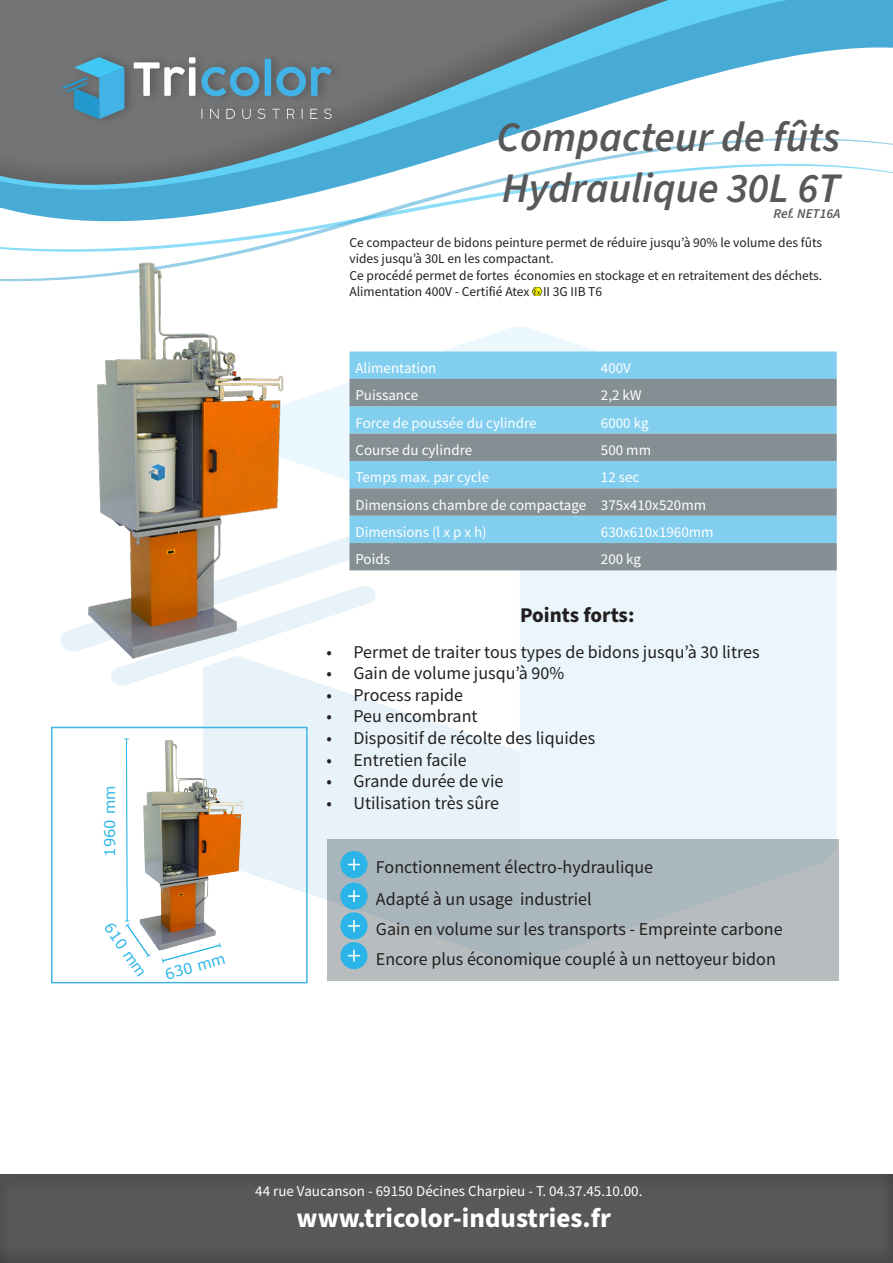
<style>
.page{position:relative;width:893px;height:1263px;background:#fff}
.page>*{position:absolute;margin:0;border:0;box-sizing:border-box;transform-origin:0 0}
.t1{font:italic 600 42px/50.4px "Source Sans Pro";color:#57585a}
.t2{font:700 27px "Source Sans Pro";color:#fff}
.t3{font:700 21px "Source Sans Pro";color:#231f20}
.t4{font:18px "Source Sans Pro";color:#231f20}
.Style_de_paragraphe{font:15px "Source Sans Pro";color:#fff}
.t5{font:14.7px "MS Reference Sans Serif";color:#2bb5e8}
.t6{font:13.5px/16.2px "Source Sans Pro";color:#231f20}
.t7{font:italic 600 13.5px "Source Sans Pro";color:#57585a}
</style>
<div class="page">
<svg style="left:0;top:4px;width:893px;height:289px"></svg>
<svg style="left:0;top:138px;width:893px;height:143px"></svg>
<div style="left:520px;top:570px;width:317px;height:269px;background:#eaf6fc"></div>
<svg style="left:310px;top:327px;width:286px;height:154px"></svg>
<svg style="left:203px;top:686px;width:317px;height:277px;fill:#e7f3f9"></svg>
<svg style="left:111px;top:536px;width:267px;height:150px"></svg>
<div style="left:0;top:1165px;width:893px;height:98px;background:#231f20;opacity:.17"></div>
<div style="left:51px;top:727px;width:257px;height:256px;border:2px solid #41b4e7"></div>
<img style="left:88px;top:727px;width:184px;height:237px">
<svg style="left:162px;top:943px;width:59px;height:20px"></svg>
<svg style="left:124px;top:738px;width:27px;height:219px"></svg>
<div style="left:59px;top:49px;width:285px;height:78px;background:#727375"></div>
<svg style="left:62px;top:57px;width:62px;height:62px"></svg>
<svg style="left:134px;top:57px;width:61px;height:39px"></svg>
<svg style="left:201px;top:67px;width:58px;height:29px"></svg>
<svg style="left:265px;top:59px;width:67px;height:37px"></svg>
<svg style="left:210px;top:109px;width:9px;height:10px"></svg>
<svg style="left:226px;top:109px;width:9px;height:10px"></svg>
<svg style="left:242px;top:109px;width:9px;height:10px"></svg>
<svg style="left:258px;top:109px;width:7px;height:10px"></svg>
<svg style="left:272px;top:109px;width:8px;height:10px"></svg>
<svg style="left:287px;top:109px;width:7px;height:10px"></svg>
<svg style="left:310px;top:109px;width:7px;height:10px"></svg>
<svg style="left:324px;top:109px;width:8px;height:10px"></svg>
<svg style="left:349px;top:351px;width:488px;height:28px;background:#84ceee"></svg>
<svg style="left:349px;top:379px;width:488px;height:191px;background:#84aaba"></svg>
<div style="left:328px;top:839px;width:511px;height:142px;background:linear-gradient(to right,#abb7bd,#b3bbbf)"></div>
<svg style="left:339px;top:850px;width:30px;height:120px;background:#62b8d9"></svg>
<img style="left:50px;top:259px;width:260px;height:402px">
<svg style="left:531px;top:287px;width:11px;height:9px"></svg>
<p class="t5" style="left:100px;top:857px;width:73px;rotate:-90deg">1960 mm</p>
<p class="t5" style="left:115px;top:919px;width:64px;rotate:55deg">610 mm</p>
<p class="t5" style="left:163px;top:965px;width:64px;rotate:-16deg">630 mm</p>
<p class="t1" style="left:496px;top:113px;width:345px">Compacteur de fûts<br>Hydraulique 30L 6T</p>
<p class="t7" style="left:774px;top:204px;width:68px">Ref. NET16A</p>
<p class="t6" style="left:349px;top:234px;width:474px">Ce compacteur de bidons peinture permet de réduire jusqu’à 90% le volume des fûts vides jusqu’à 30L en les compactant.<br>Ce procédé permet de fortes économies en stockage et en retraitement des déchets.</p>
<p class="t6" style="left:349px;top:283px;width:254px">Alimentation 400V - Certifié Atex II 3G IIB T6</p>
<p class="Style_de_paragraphe" style="left:355px;top:358px;width:82px">Alimentation</p>
<p class="Style_de_paragraphe" style="left:601px;top:358px;width:32px">400V</p>
<p class="Style_de_paragraphe" style="left:355px;top:386px;width:64px">Puissance</p>
<p class="Style_de_paragraphe" style="left:601px;top:386px;width:42px">2,2 kW</p>
<p class="Style_de_paragraphe" style="left:355px;top:413px;width:183px">Force de poussée du cylindre</p>
<p class="Style_de_paragraphe" style="left:601px;top:413px;width:49px">6000 kg</p>
<p class="Style_de_paragraphe" style="left:355px;top:440px;width:118px">Course du cylindre</p>
<p class="Style_de_paragraphe" style="left:601px;top:440px;width:52px">500 mm</p>
<p class="Style_de_paragraphe" style="left:355px;top:468px;width:135px">Temps max. par cycle</p>
<p class="Style_de_paragraphe" style="left:601px;top:468px;width:40px">12 sec</p>
<p class="Style_de_paragraphe" style="left:355px;top:495px;width:232px">Dimensions chambre de compactage</p>
<p class="Style_de_paragraphe" style="left:601px;top:495px;width:107px">375x410x520mm</p>
<p class="Style_de_paragraphe" style="left:355px;top:522px;width:133px">Dimensions (l x p x h)</p>
<p class="Style_de_paragraphe" style="left:601px;top:522px;width:114px">630x610x1960mm</p>
<p class="Style_de_paragraphe" style="left:355px;top:550px;width:36px">Poids</p>
<p class="Style_de_paragraphe" style="left:601px;top:550px;width:42px">200 kg</p>
<p class="t3" style="left:520px;top:601px;width:116px">Points forts:</p>
<p class="t4" style="left:326px;top:640px;width:435px">• Permet de traiter tous types de bidons jusqu’à 30 litres</p>
<p class="t4" style="left:326px;top:662px;width:239px">• Gain de volume jusqu’à 90%</p>
<p class="t4" style="left:326px;top:683px;width:138px">• Process rapide</p>
<p class="t4" style="left:326px;top:705px;width:153px">• Peu encombrant</p>
<p class="t4" style="left:326px;top:727px;width:270px">• Dispositif de récolte des liquides</p>
<p class="t4" style="left:326px;top:748px;width:142px">• Entretien facile</p>
<p class="t4" style="left:326px;top:770px;width:178px">• Grande durée de vie</p>
<p class="t4" style="left:326px;top:791px;width:174px">• Utilisation très sûre</p>
<p class="t4" style="left:376px;top:856px;width:279px">Fonctionnement électro-hydraulique</p>
<p class="t4" style="left:376px;top:887px;width:217px">Adapté à un usage industriel</p>
<p class="t4" style="left:376px;top:917px;width:408px">Gain en volume sur les transports - Empreinte carbone</p>
<p class="t4" style="left:376px;top:947px;width:401px">Encore plus économique couplé à un nettoyeur bidon</p>
<p class="Style_de_paragraphe" style="left:255px;top:1182px;width:389px">44 rue Vaucanson - 69150 Décines Charpieu - T. 04.37.45.10.00.</p>
<h2 class="t2" style="left:297px;top:1199px;width:316px">www.tricolor-industries.fr</h2>
</div>
